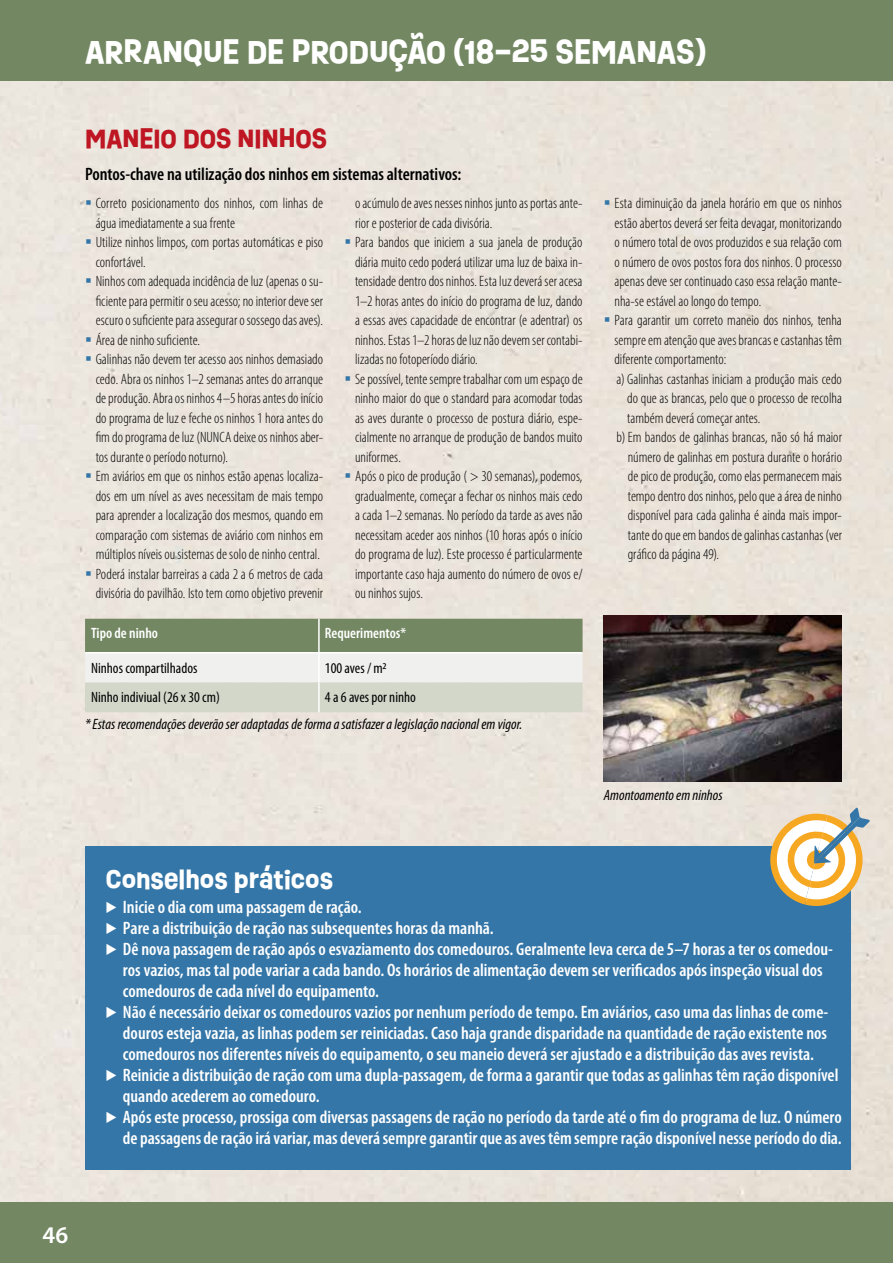
<style>
.page{position:relative;width:893px;height:1263px;background:#fff}
.page>*{position:absolute;margin:0;border:0;box-sizing:border-box;transform-origin:0 0}
.t1{font:700 30px "Ruddy";color:#fff}
.t2{font:700 24.75px "Ruddy";color:#be1622}
.t3{font:700 24px "Ruddy";color:#fff}
.t4{font:600 24px "Myriad Pro";color:#fff}
.t5{font:600 condensed 18px/21px "Myriad Pro";color:#fff}
.t6{font:600 condensed 18px "Myriad Pro";color:#000}
.t7{font:300 condensed 15px/19.5px "Myriad Pro";color:#000}
.t8{font:italic condensed 15px "Myriad Pro";color:#000}
.t9{font:condensed 15px "Myriad Pro";color:#000}
.t10{font:600 condensed 15px "Myriad Pro";color:#fff}
</style>
<div class="page">
<div style="left:0;top:81px;width:893px;height:1122px;background:#eae4dc"></div>
<div style="left:0;top:1203px;width:893px;height:60px;background:#738862"></div>
<div style="left:0;top:0;width:893px;height:81px;background:#738862"></div>
<svg style="left:85px;top:619px;width:498px;height:93px;background:#b9c3b0"></svg>
<hr style="left:318px;top:619px;width:2px;height:33px;background:#fff">
<hr style="left:85px;top:652px;width:234px;height:1px;background:#fff">
<hr style="left:319px;top:652px;width:264px;height:1px;background:#fff">
<hr style="left:318px;top:653px;width:2px;height:29px;background:#fff">
<hr style="left:318px;top:682px;width:2px;height:30px;background:#fff">
<img style="left:604px;top:616px;width:238px;height:166px">
<div style="left:85px;top:846px;width:765px;height:323px;background:#3476a7"></div>
<svg style="left:765px;top:807px;width:105px;height:104px"></svg>
<svg style="left:86px;top:200px;width:5px;height:5px"></svg>
<svg style="left:86px;top:239px;width:5px;height:5px"></svg>
<svg style="left:86px;top:278px;width:5px;height:5px"></svg>
<svg style="left:86px;top:337px;width:5px;height:4px"></svg>
<svg style="left:86px;top:356px;width:5px;height:5px"></svg>
<svg style="left:86px;top:473px;width:5px;height:5px"></svg>
<svg style="left:86px;top:571px;width:5px;height:4px"></svg>
<svg style="left:346px;top:239px;width:4px;height:5px"></svg>
<svg style="left:346px;top:376px;width:4px;height:4px"></svg>
<svg style="left:346px;top:473px;width:4px;height:5px"></svg>
<svg style="left:605px;top:200px;width:4px;height:5px"></svg>
<svg style="left:605px;top:317px;width:4px;height:5px"></svg>
<h1 class="t1" style="left:85px;top:29px;width:623px">ARRANQUE DE PRODUÇÃO (18–25 SEMANAS)</h1>
<h2 class="t2" style="left:85px;top:120px;width:244px">MANEIO DOS NINHOS</h2>
<p class="t6" style="left:85px;top:163px;width:378px">Pontos-chave na utilização dos ninhos em sistemas alternativos:</p>
<p class="t7" style="left:96px;top:193px;width:229px">Correto posicionamento dos ninhos, com linhas de água imediatamente a sua frente<br>Utilize ninhos limpos, com portas automáticas e piso confortável.<br>Ninhos com adequada incidência de luz (apenas o su&shy;ficiente para permitir o seu acesso; no interior deve ser escuro o suficiente para assegurar o sossego das aves).<br>Área de ninho suficiente.<br>Galinhas não devem ter acesso aos ninhos demasiado cedo. Abra os ninhos 1–2 semanas antes do arranque de produção. Abra os ninhos 4–5 horas antes do início do programa de luz e feche os ninhos 1 hora antes do fim do programa de luz (NUNCA deixe os ninhos aber&shy;tos durante o período noturno).<br>Em aviários em que os ninhos estão apenas localiza&shy;dos em um nível as aves necessitam de mais tempo para aprender a localização dos mesmos, quando em comparação com sistemas de aviário com ninhos em múltiplos níveis ou sistemas de solo de ninho central.<br>Poderá instalar barreiras a cada 2 a 6 metros de cada divisória do pavilhão. Isto tem como objetivo prevenir</p>
<p class="t7" style="left:355px;top:193px;width:229px">o acúmulo de aves nesses ninhos junto as portas ante&shy;rior e posterior de cada divisória.<br>Para bandos que iniciem a sua janela de produção diária muito cedo poderá utilizar uma luz de baixa in&shy;tensidade dentro dos ninhos. Esta luz deverá ser acesa 1–2 horas antes do início do programa de luz, dando a essas aves capacidade de encontrar (e adentrar) os ninhos. Estas 1–2 horas de luz não devem ser contabi&shy;lizadas no fotoperíodo diário.<br>Se possível, tente sempre trabalhar com um espaço de ninho maior do que o standard para acomodar todas as aves durante o processo de postura diário, espe&shy;cialmente no arranque de produção de bandos muito uniformes.<br>Após o pico de produção ( &gt; 30 semanas), podemos, gradualmente, começar a fechar os ninhos mais cedo a cada 1–2 semanas. No período da tarde as aves não necessitam aceder aos ninhos (10 horas após o início do programa de luz). Este processo é particularmente importante caso haja aumento do número de ovos e/ ou ninhos sujos.</p>
<p class="t7" style="left:614px;top:193px;width:229px">Esta diminuição da janela horário em que os ninhos</p>
<p class="t7" style="left:614px;top:213px;width:229px">estão abertos deverá ser feita devagar, monitorizando</p>
<p class="t7" style="left:614px;top:232px;width:229px">o número total de ovos produzidos e sua relação com</p>
<p class="t7" style="left:614px;top:252px;width:229px">o número de ovos postos fora dos ninhos. O processo</p>
<p class="t7" style="left:614px;top:271px;width:229px">apenas deve ser continuado caso essa relação mante-</p>
<p class="t7" style="left:614px;top:291px;width:148px">nha-se estável ao longo do tempo.</p>
<p class="t7" style="left:614px;top:310px;width:229px">Para garantir um correto maneio dos ninhos, tenha</p>
<p class="t7" style="left:614px;top:330px;width:229px">sempre em atenção que aves brancas e castanhas têm</p>
<p class="t7" style="left:614px;top:349px;width:113px">diferente comportamento:</p>
<p class="t7" style="left:617px;top:369px;width:227px">a) Galinhas castanhas iniciam a produção mais cedo</p>
<p class="t7" style="left:627px;top:388px;width:216px">do que as brancas, pelo que o processo de recolha</p>
<p class="t7" style="left:627px;top:408px;width:135px">também deverá começar antes.</p>
<p class="t7" style="left:617px;top:427px;width:227px">b) Em bandos de galinhas brancas, não só há maior</p>
<p class="t7" style="left:628px;top:447px;width:216px">número de galinhas em postura durante o horário</p>
<p class="t7" style="left:628px;top:466px;width:216px">de pico de produção, como elas permanecem mais</p>
<p class="t7" style="left:628px;top:486px;width:216px">tempo dentro dos ninhos, pelo que a área de ninho</p>
<p class="t7" style="left:628px;top:505px;width:216px">disponível para cada galinha é ainda mais impor-</p>
<p class="t7" style="left:628px;top:525px;width:216px">tante do que em bandos de galinhas castanhas (ver</p>
<p class="t7" style="left:628px;top:544px;width:93px">gráfico da página 49).</p>
<p class="t10" style="left:91px;top:624px;width:68px">Tipo de ninho</p>
<p class="t10" style="left:325px;top:624px;width:83px">Requerimentos*</p>
<p class="t9" style="left:91px;top:658px;width:108px">Ninhos compartilhados</p>
<p class="t9" style="left:325px;top:658px;width:63px">100 aves / m2</p>
<p class="t9" style="left:91px;top:688px;width:130px">Ninho indiviual (26 x 30 cm)</p>
<p class="t9" style="left:325px;top:688px;width:93px">4 a 6 aves por ninho</p>
<p class="t8" style="left:85px;top:714px;width:439px">*Estas recomendações deverão ser adaptadas de forma a satisfazer a legislação nacional em vigor.</p>
<p class="t8" style="left:604px;top:786px;width:120px">Amontoamento em ninhos</p>
<h3 class="t3" style="left:106px;top:862px;width:229px">Conselhos práticos</h3>
<p class="t5" style="left:106px;top:896px;width:257px">• Inicie o dia com uma passagem de ração.</p>
<p class="t5" style="left:106px;top:917px;width:389px">• Pare a distribuição de ração nas subsequentes horas da manhã.</p>
<p class="t5" style="left:123px;top:938px;width:711px;text-indent:-17px">• Dê nova passagem de ração após o esvaziamento dos comedouros. Geralmente leva cerca de 5–7 horas a ter os comedou&shy;ros vazios, mas tal pode variar a cada bando. Os horários de alimentação devem ser verificados após inspeção visual dos comedouros de cada nível do equipamento.</p>
<p class="t5" style="left:123px;top:1002px;width:707px;text-align:justify;text-indent:-17px">• Não é necessário deixar os comedouros vazios por nenhum período de tempo. Em aviários, caso uma das linhas de come&shy;douros esteja vazia, as linhas podem ser reiniciadas. Caso haja grande disparidade na quantidade de ração existente nos comedouros nos diferentes níveis do equipamento, o seu maneio deverá ser ajustado e a distribuição das aves revista.</p>
<p class="t5" style="left:123px;top:1065px;width:717px;text-indent:-17px">• Reinicie a distribuição de ração com uma dupla-passagem, de forma a garantir que todas as galinhas têm ração disponível quando acederem ao comedouro.</p>
<p class="t5" style="left:106px;top:1107px;width:737px;text-align:right">• Após este processo, prossiga com diversas passagens de ração no período da tarde até o fim do programa de luz. O número de passagens de ração irá variar, mas deverá sempre garantir que as aves têm sempre ração disponível nesse período do dia.</p>
<h3 class="t4" style="left:43px;top:1220px;width:27px">46</h3>
</div>
